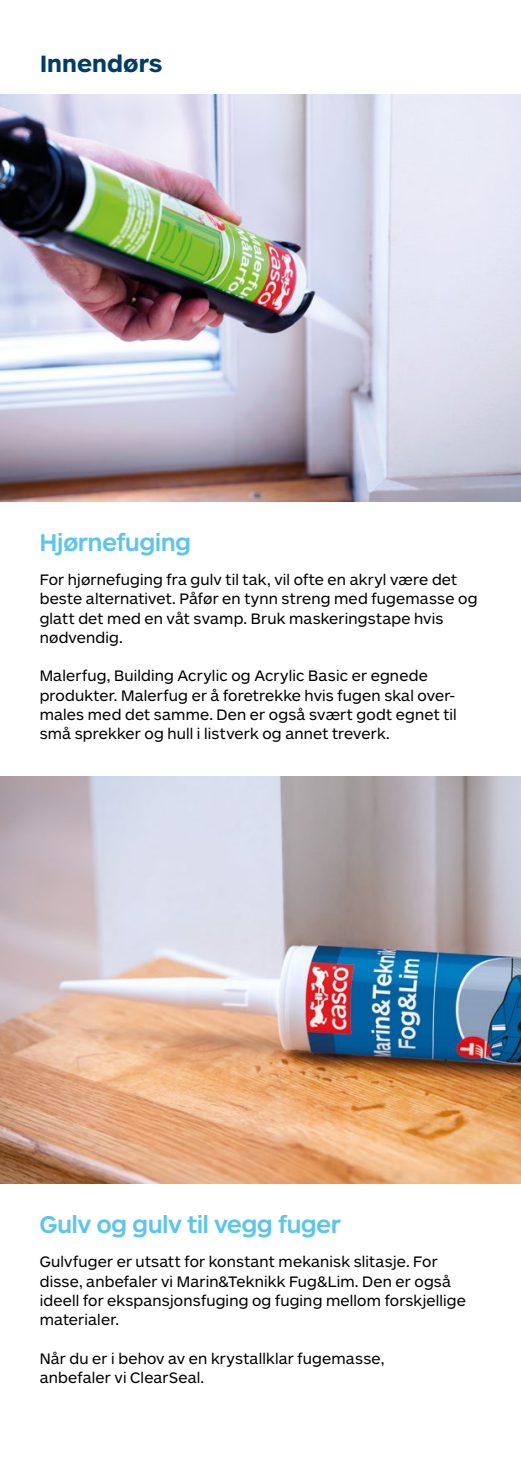
<style>
.page{position:relative;width:521px;height:1474px;background:#fff}
.page>*{position:absolute;margin:0;border:0;box-sizing:border-box;transform-origin:0 0}
.t1{font:24.5px "ARS Maquette Casco";color:#5dc5ed}
.t2{font:700 24.5px "ARS Maquette";color:#003c66}
.t3{font:15.75px/19.2px "ARS Maquette";letter-spacing:.01em;color:#000}
</style>
<div class="page">
<img style="left:0;top:95px;width:521px;height:407px">
<img style="left:0;top:776px;width:521px;height:407px">
<h1 class="t2" style="left:40px;top:52px;width:124px">Innendørs</h1>
<h1 class="t1" style="left:40px;top:530px;width:153px">Hjørnefuging</h1>
<p class="t3" style="left:40px;top:570px;width:439px">For hjørnefuging fra gulv til tak, vil ofte en akryl være det beste alternativet. Påfør en tynn streng med fugemasse og glatt det med en våt svamp. Bruk maskeringstape hvis nødvendig.</p>
<p class="t3" style="left:40px;top:666px;width:419px">Malerfug, Building Acrylic og Acrylic Basic er egnede produkter. Malerfug er å foretrekke hvis fugen skal over&shy;males med det samme. Den er også svært godt egnet til små sprekker og hull i listverk og annet treverk.</p>
<h1 class="t1" style="left:40px;top:1212px;width:302px">Gulv og gulv til vegg fuger</h1>
<p class="t3" style="left:40px;top:1252px;width:428px">Gulvfuger er utsatt for konstant mekanisk slitasje. For disse, anbefaler vi Marin&amp;Teknikk Fug&amp;Lim. Den er også ideell for ekspansjonsfuging og fuging mellom forskjellige materialer.</p>
<p class="t3" style="left:40px;top:1348px;width:346px">Når du er i behov av en krystallklar fugemasse, anbefaler vi ClearSeal.</p>
</div>
